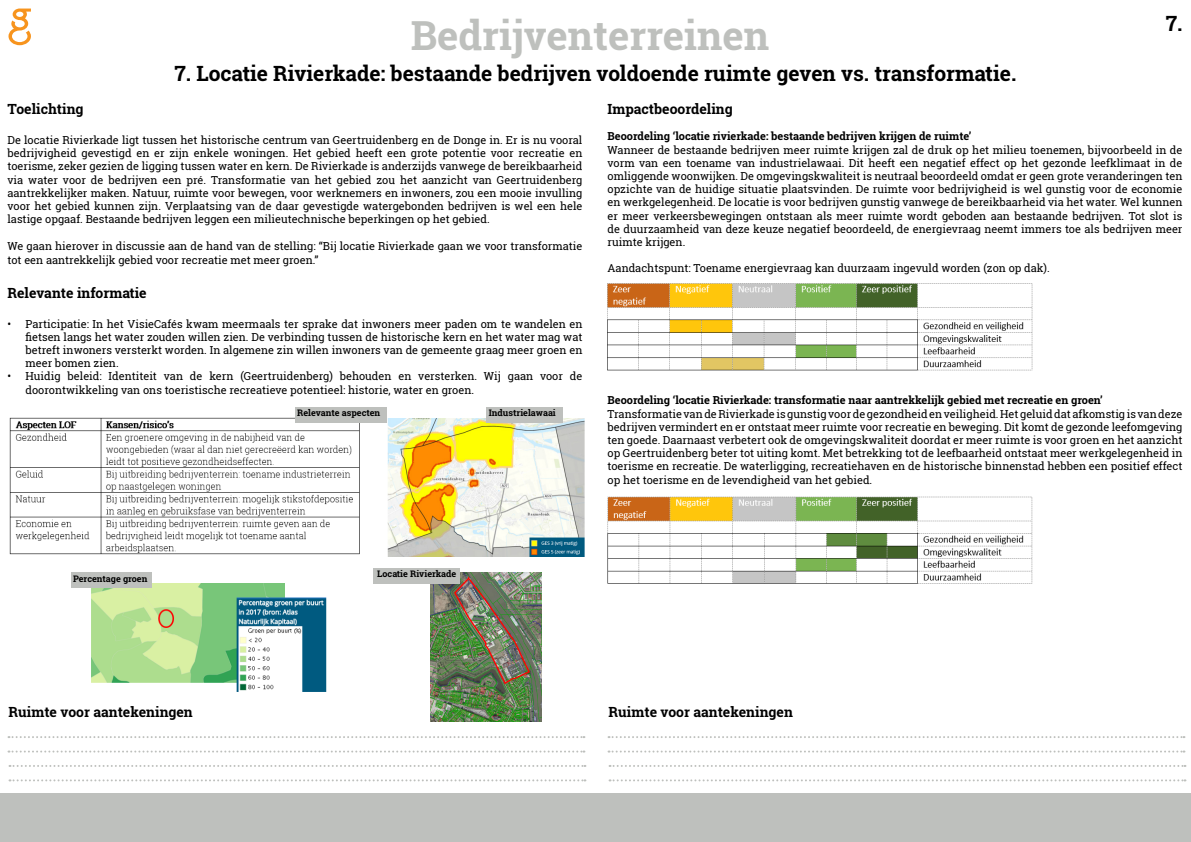
<style>
.page{position:relative;width:1191px;height:842px;background:#fff}
.page>*{position:absolute;margin:0;border:0;box-sizing:border-box;transform-origin:0 0}
.t1{font:700 40.1px "Roboto Slab";color:#bec0bd}
.t2{font:700 21px "Roboto Slab";color:#000}
.t3{font:700 14px "Roboto Slab";color:#000}
.t4{font:11px/13.2px "Roboto Slab";color:#000;text-align:justify}
.t5{font:700 11px "Roboto Slab";color:#000}
.t6{font:700 9px "Roboto Slab";color:#000}
</style>
<div class="page">
<svg style="left:9px;top:9px;width:22px;height:36px"></svg>
<svg style="left:9px;top:736px;width:575px;height:2px"></svg>
<svg style="left:9px;top:750px;width:575px;height:2px"></svg>
<svg style="left:10px;top:765px;width:575px;height:2px"></svg>
<svg style="left:10px;top:779px;width:575px;height:2px"></svg>
<svg style="left:608px;top:736px;width:576px;height:2px"></svg>
<svg style="left:608px;top:750px;width:576px;height:2px"></svg>
<svg style="left:609px;top:765px;width:576px;height:2px"></svg>
<svg style="left:609px;top:779px;width:576px;height:2px"></svg>
<div style="left:0;top:794px;width:1191px;height:48px;background:#bec0bd"></div>
<img style="left:9px;top:417px;width:351px;height:138px">
<div style="left:295px;top:407px;width:91px;height:16px;background:#bec0bd"></div>
<img style="left:387px;top:418px;width:197px;height:138px">
<div style="left:486px;top:407px;width:77px;height:16px;background:#bec0bd"></div>
<img style="left:91px;top:583px;width:236px;height:109px">
<div style="left:71px;top:572px;width:81px;height:16px;background:#bec0bd"></div>
<img style="left:430px;top:572px;width:111px;height:149px">
<div style="left:373px;top:568px;width:86px;height:15px;background:#bec0bd"></div>
<img style="left:607px;top:283px;width:426px;height:88px">
<img style="left:607px;top:496px;width:426px;height:88px">
<h1 class="t1" style="left:411px;top:8px;width:360px">Bedrijventerreinen</h1>
<h2 class="t2" style="left:175px;top:59px;width:843px">7. Locatie Rivierkade: bestaande bedrijven voldoende ruimte geven vs. transformatie.</h2>
<h2 class="t2" style="left:1165px;top:9px;width:18px">7.</h2>
<p class="t3" style="left:8px;top:99px;width:77px">Toelichting</p>
<p class="t4" style="left:8px;top:133px;width:576px">De locatie Rivierkade ligt tussen het historische centrum van Geertruidenberg en de Donge in. Er is nu vooral bedrijvigheid gevestigd en er zijn enkele woningen. Het gebied heeft een grote potentie voor recreatie en toerisme, zeker gezien de ligging tussen water en kern. De Rivierkade is anderzijds vanwege de bereikbaarheid via water voor de bedrijven een pré. Transformatie van het gebied zou het aanzicht van Geertruidenberg aantrekkelijker maken. Natuur, ruimte voor bewegen, voor werknemers en inwoners, zou een mooie invulling voor het gebied kunnen zijn. Verplaatsing van de daar gevestigde watergebonden bedrijven is wel een hele lastige opgaaf. Bestaande bedrijven leggen een milieutechnische beperkingen op het gebied.</p>
<p class="t4" style="left:8px;top:238px;width:576px;line-height:14.4px">We gaan hierover in discussie aan de hand van de stelling: “Bij locatie Rivierkade gaan we voor transformatie tot een aantrekkelijk gebied voor recreatie met meer groen.”</p>
<p class="t3" style="left:8px;top:283px;width:141px">Relevante informatie</p>
<p class="t4" style="left:25px;top:317px;width:558px;text-indent:-18px">• Participatie: In het VisieCafés kwam meermaals ter sprake dat inwoners meer paden om te wandelen en fietsen langs het water zouden willen zien. De verbinding tussen de historische kern en het water mag wat betreft inwoners versterkt worden. In algemene zin willen inwoners van de gemeente graag meer groen en meer bomen zien.</p>
<p class="t4" style="left:25px;top:370px;width:558px;text-indent:-18px">• Huidig beleid: Identiteit van de kern (Geertruidenberg) behouden en versterken. Wij gaan voor de doorontwikkeling van ons toeristische recreatieve potentieel: historie, water en groen.</p>
<p class="t6" style="left:297px;top:407px;width:85px">Relevante aspecten</p>
<p class="t6" style="left:489px;top:407px;width:69px">Industrielawaai</p>
<p class="t3" style="left:607px;top:99px;width:127px">Impactbeoordeling</p>
<p class="t5" style="left:607px;top:129px;width:365px">Beoordeling ‘locatie rivierkade: bestaande bedrijven krijgen de ruimte’</p>
<p class="t4" style="left:607px;top:143px;width:576px">Wanneer de bestaande bedrijven meer ruimte krijgen zal de druk op het milieu toenemen, bijvoorbeeld in de vorm van een toename van industrielawaai. Dit heeft een negatief effect op het gezonde leefklimaat in de omliggende woonwijken. De omgevingskwaliteit is neutraal beoordeeld omdat er geen grote veranderingen ten opzichte van de huidige situatie plaatsvinden. De ruimte voor bedrijvigheid is wel gunstig voor de economie en werkgelegenheid. De locatie is voor bedrijven gunstig vanwege de bereikbaarheid via het water. Wel kunnen er meer verkeersbewegingen ontstaan als meer ruimte wordt geboden aan bestaande bedrijven. Tot slot is de duurzaamheid van deze keuze negatief beoordeeld, de energievraag neemt immers toe als bedrijven meer ruimte krijgen.</p>
<p class="t4" style="left:607px;top:262px;width:444px">Aandachtspunt: Toename energievraag kan duurzaam ingevuld worden (zon op dak).</p>
<p class="t5" style="left:607px;top:393px;width:496px">Beoordeling ‘locatie Rivierkade: transformatie naar aantrekkelijk gebied met recreatie en groen’</p>
<p class="t4" style="left:607px;top:407px;width:576px">Transformatie van de Rivierkade is gunstig voor de gezondheid en veiligheid. Het geluid dat afkomstig is van deze bedrijven vermindert en er ontstaat meer ruimte voor recreatie en beweging. Dit komt de gezonde leefomgeving ten goede. Daarnaast verbetert ook de omgevingskwaliteit doordat er meer ruimte is voor groen en het aanzicht op Geertruidenberg beter tot uiting komt. Met betrekking tot de leefbaarheid ontstaat meer werkgelegenheid in toerisme en recreatie. De waterligging, recreatiehaven en de historische binnenstad hebben een positief effect op het toerisme en de levendigheid van het gebied.</p>
<p class="t6" style="left:73px;top:572px;width:76px">Percentage groen</p>
<p class="t6" style="left:377px;top:568px;width:80px">Locatie Rivierkade</p>
<p class="t3" style="left:9px;top:702px;width:186px">Ruimte voor aantekeningen</p>
<p class="t3" style="left:608px;top:702px;width:186px">Ruimte voor aantekeningen</p>
</div>
